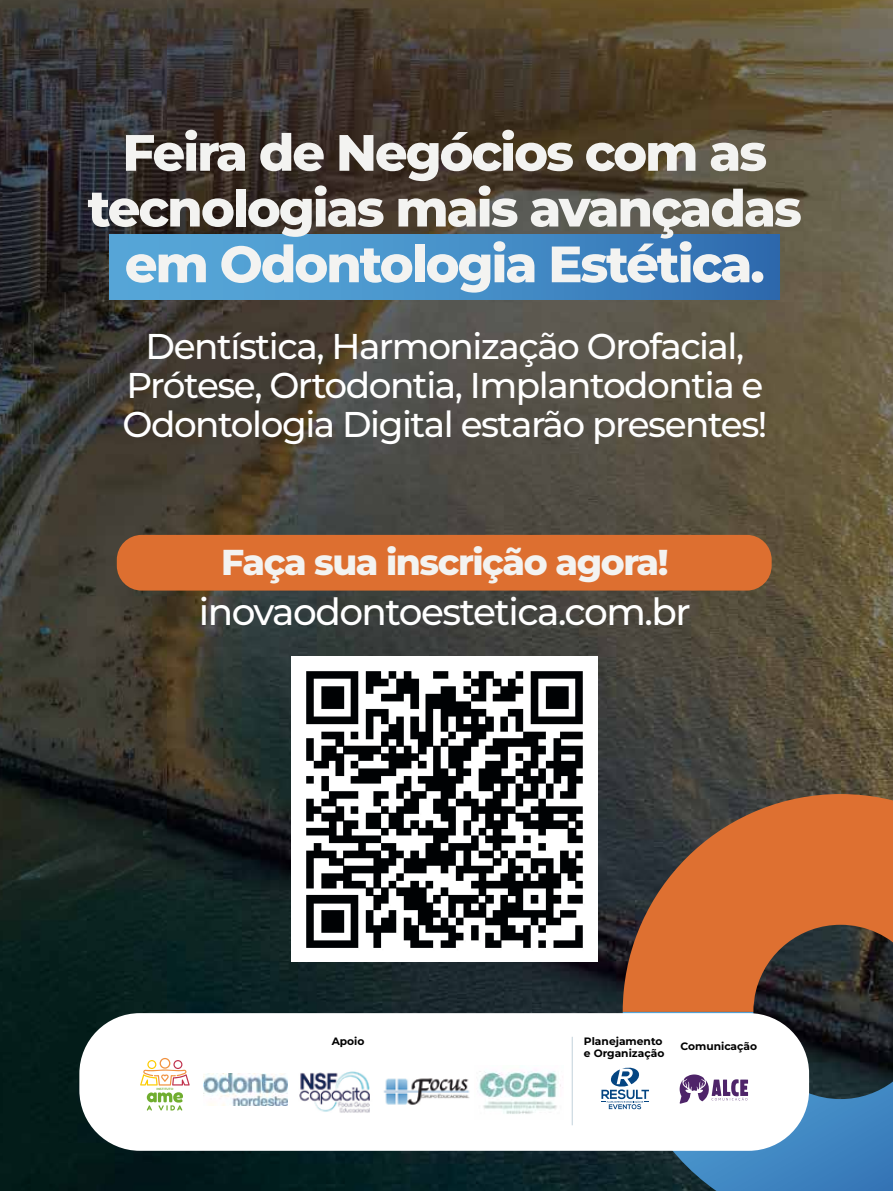
<style>
.page{position:relative;width:893px;height:1191px;background:#fff}
.page>*{position:absolute;margin:0;border:0;box-sizing:border-box;transform-origin:0 0}
.t1{font:800 51px/55.7px "Montserrat";letter-spacing:-.04em;color:#f3f3f1;text-align:center}
.t2{font:500 37.35px "Montserrat";letter-spacing:-.04em;color:#fff}
.t3{font:800 36px "Montserrat";letter-spacing:-.04em;color:#f3f3f1}
.t4{font:500 35.85px/39px "Montserrat";letter-spacing:-.04em;color:#fff;text-align:center}
.t5{font:700 10.65px/11.4px "Montserrat";color:#000}
.t6{font:600 3px "Montserrat";letter-spacing:-.005em;color:#70ad2f}
</style>
<div class="page">
<img style="left:0;top:0;width:168px;height:1143px">
<img style="left:168px;top:0;width:725px;height:1191px">
<div style="left:0;top:1143px;width:170px;height:48px;background:#031a19"></div>
<svg style="left:623px;top:794px;width:270px;height:218px;background:#a05a31"></svg>
<svg style="left:623px;top:1012px;width:270px;height:179px;background:#2e5a7e"></svg>
<div style="left:117px;top:535px;width:655px;height:55px;background:#dd6f30;border-radius:25px"></div>
<div style="left:109px;top:234px;width:670px;height:65px;background:linear-gradient(to right,#5baede,#316fb2)"></div>
<img style="left:291px;top:656px;width:306px;height:306px">
<div style="left:79px;top:1013px;width:730px;height:137px;background:#fff;border-radius:61px"></div>
<img style="left:383px;top:1069px;width:178px;height:45px">
<img style="left:299px;top:1071px;width:71px;height:42px">
<svg style="left:601px;top:1067px;width:48px;height:42px"></svg>
<svg style="left:680px;top:1074px;width:68px;height:29px"></svg>
<img style="left:204px;top:1073px;width:84px;height:32px">
<svg style="left:140px;top:1058px;width:50px;height:27px"></svg>
<svg style="left:147px;top:1092px;width:36px;height:18px"></svg>
<h1 class="t1" style="left:88px;top:123px;width:716px">Feira de Negócios com as tecnologias mais avançadas em Odontologia Estética.</h1>
<p class="t4" style="left:122px;top:326px;width:647px">Dentística, Harmonização Orofacial,<br>Prótese, Ortodontia, Implantodontia e<br>Odontologia Digital estarão presentes!</p>
<p class="t3" style="left:221px;top:538px;width:449px">Faça sua inscrição agora!</p>
<p class="t2" style="left:199px;top:587px;width:493px">inovaodontoestetica.com.br</p>
<p class="t6" style="left:157px;top:1087px;width:18px">INSTITUTO</p>
<p class="t5" style="left:332px;top:1035px;width:34px">Apoio</p>
<p class="t5" style="left:680px;top:1040px;width:78px">Comunicação</p>
<p class="t5" style="left:584px;top:1035px;width:82px">Planejamento e Organização</p>
</div>
